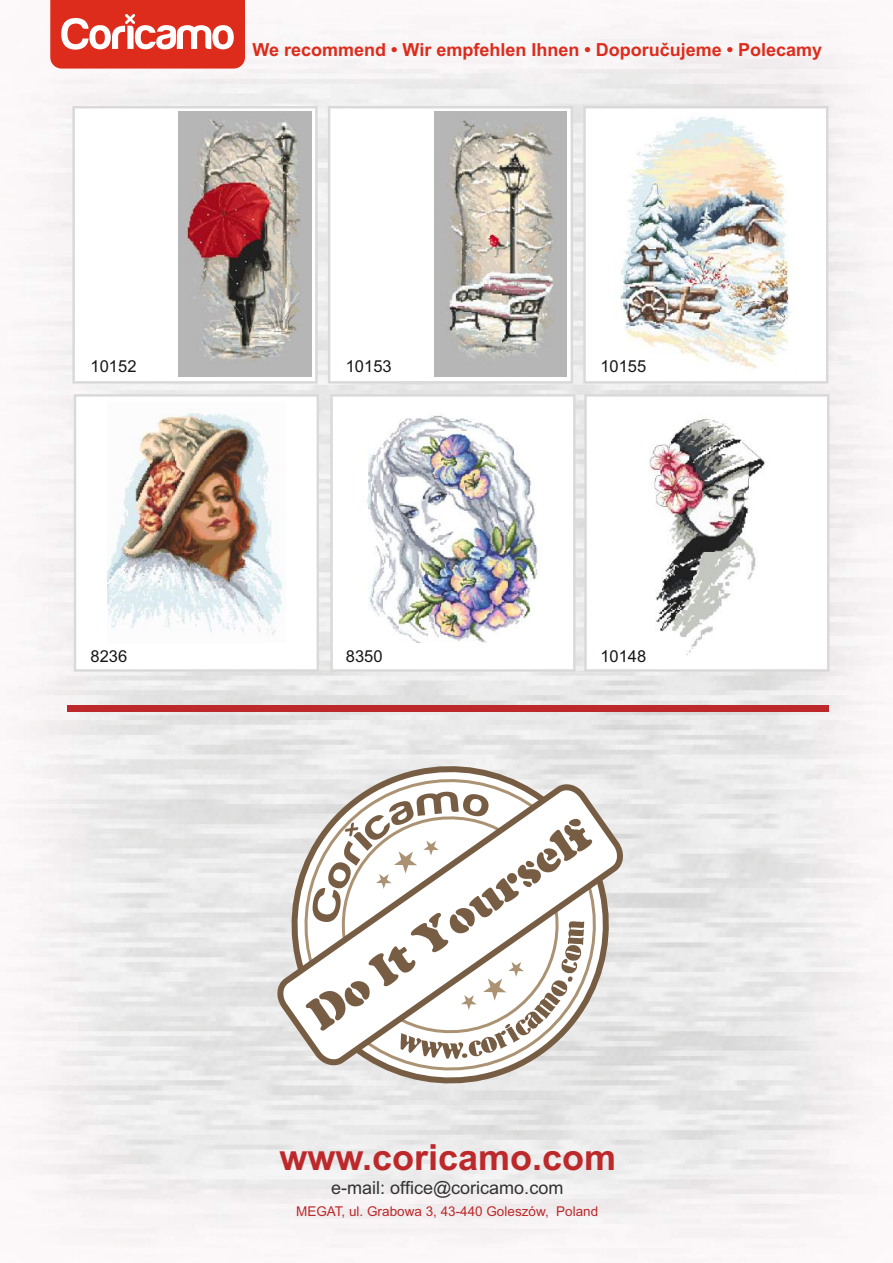
<style>
.page{position:relative;width:893px;height:1263px;background:#fff}
.page>*{position:absolute;margin:0;border:0;box-sizing:border-box;transform-origin:0 0}
.t1{font:700 36px "Arial";color:#bd282b}
.t2{font:700 18px "Arial";color:#dd2b1c}
.t3{font:18px "Arial";color:#323232}
.t4{font:16.5px "Arial";color:#151616}
.t5{font:13.5px "Arial";color:#bd282b}
</style>
<div class="page">
<img style="left:6px;top:18px;width:887px;height:1242px">
<svg style="left:265px;top:748px;width:370px;height:362px;background:#e6e6e6"></svg>
<svg style="left:282px;top:761px;width:336px;height:332px;background:#dddbd8"></svg>
<svg style="left:270px;top:776px;width:360px;height:297px;fill:#e8e8e8"></svg>
<svg style="left:312px;top:792px;width:272px;height:267px"></svg>
<svg style="left:305px;top:819px;width:288px;height:211px"></svg>
<svg style="left:50px;top:0;width:195px;height:69px"></svg>
<div style="left:67px;top:705px;width:762px;height:6px;background:#bd282b"></div>
<svg style="left:71px;top:105px;width:248px;height:280px"></svg>
<svg style="left:73px;top:393px;width:247px;height:280px"></svg>
<svg style="left:327px;top:105px;width:247px;height:280px"></svg>
<svg style="left:329px;top:393px;width:248px;height:280px"></svg>
<svg style="left:582px;top:105px;width:248px;height:280px"></svg>
<svg style="left:583px;top:393px;width:248px;height:280px"></svg>
<img style="left:108px;top:402px;width:177px;height:241px">
<img style="left:362px;top:401px;width:182px;height:241px">
<img style="left:179px;top:112px;width:132px;height:265px">
<img style="left:434px;top:112px;width:132px;height:264px">
<img style="left:637px;top:409px;width:139px;height:252px">
<img style="left:615px;top:113px;width:182px;height:260px">
<p class="t2" style="left:253px;top:43px;width:571px">We recommend • Wir empfehlen Ihnen • Doporučujeme • Polecamy</p>
<p class="t4" style="left:91px;top:360px;width:47px">10152</p>
<p class="t4" style="left:346px;top:360px;width:47px">10153</p>
<p class="t4" style="left:91px;top:649px;width:38px">8236</p>
<p class="t4" style="left:346px;top:649px;width:38px">8350</p>
<p class="t4" style="left:600px;top:360px;width:47px">10155</p>
<p class="t4" style="left:600px;top:649px;width:47px">10148</p>
<h1 class="t1" style="left:279px;top:1144px;width:338px">www.coricamo.com</h1>
<p class="t3" style="left:331px;top:1180px;width:234px">e-mail: office@coricamo.com</p>
<p class="t5" style="left:296px;top:1206px;width:304px">MEGAT, ul. Grabowa 3, 43-440 Goleszów, Poland</p>
</div>
